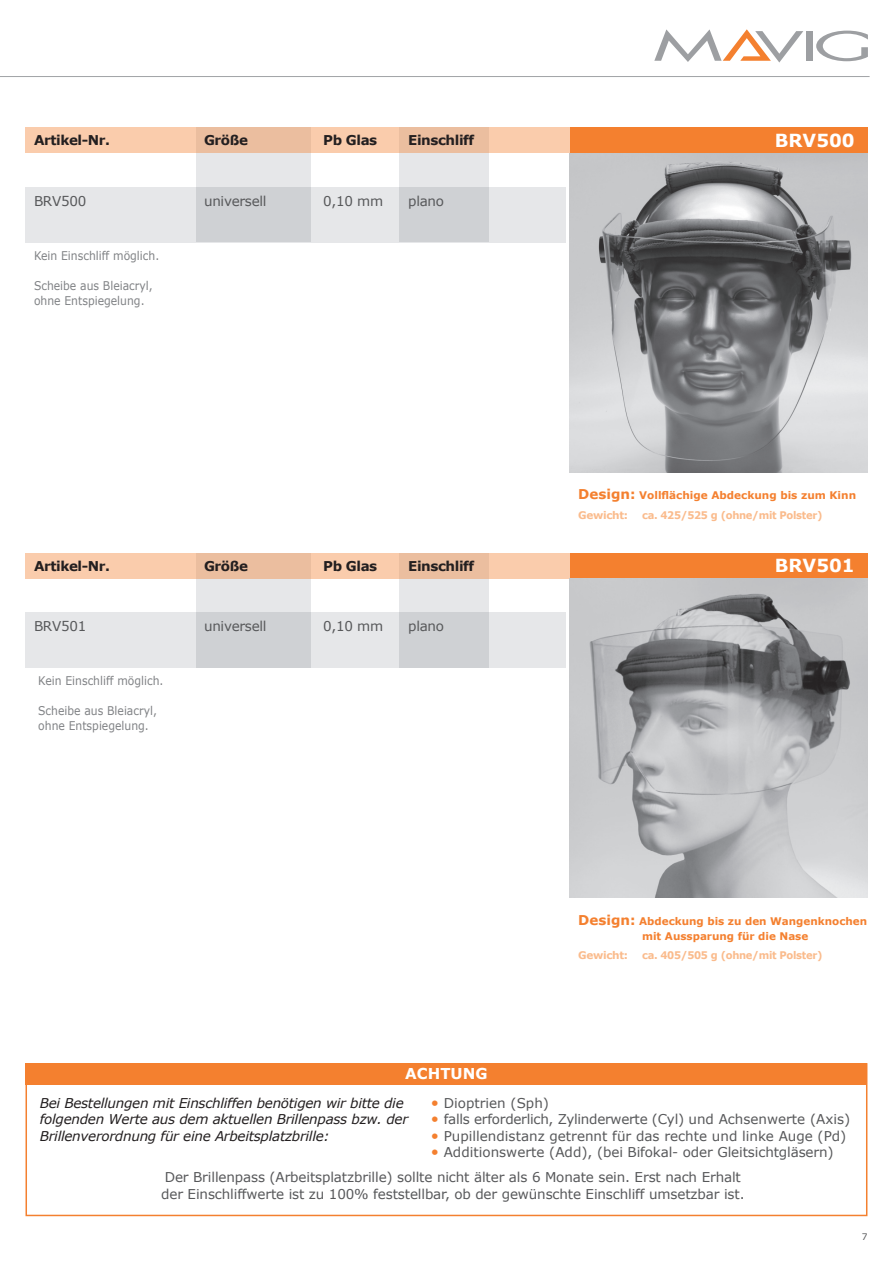
<style>
.page{position:relative;width:893px;height:1263px;background:#fff}
.page>*{position:absolute;margin:0;border:0;box-sizing:border-box;transform-origin:0 0}
.t1{font:700 18px "Verdana";color:#fff}
.t2{font:700 15px "Verdana";color:#fff}
.t3{font:13.5px/25px "Verdana";letter-spacing:-.01em;color:#57585a}
.t4{font:italic 13.5px "Verdana";letter-spacing:-.02em;color:#231f20}
.t5{font:700 13.5px "Verdana";letter-spacing:-.03em;color:#231f20}
.t6{font:12px/15px "Verdana";color:#808285;scale:.9 1}
.t7{font:700 10.5px/19.2px "Verdana";color:#f4802f}
.t8{font:700 10.5px "Verdana";letter-spacing:-.03em;color:#fabb8c;scale:.95 1}
.t9{font:700 10.5px "Verdana";letter-spacing:-.03em;color:#fabb8c}
.t10{font:9px "Verdana";color:#57585a}
.s1{font-size:13.5px}
.s2{color:#fabb8c}
.s3{font-size:15px;color:#f4802f}
</style>
<div class="page">
<hr style="left:0;top:76px;width:870px;height:1px;background:#a1a3a6">
<div style="left:806px;top:31px;width:7px;height:30px;background:#9d9fa2"></div>
<svg style="left:816px;top:31px;width:52px;height:30px"></svg>
<svg style="left:654px;top:29px;width:149px;height:34px"></svg>
<div style="left:26px;top:187px;width:540px;height:55px;background:#e6e7e9"></div>
<svg style="left:196px;top:153px;width:114px;height:89px;background:#d7d9dc"></svg>
<svg style="left:400px;top:153px;width:89px;height:89px;background:#d7d9dc"></svg>
<div style="left:26px;top:128px;width:544px;height:25px;background:linear-gradient(to right,#f7c9a9,#f2c4a5)"></div>
<div style="left:570px;top:128px;width:297px;height:25px;background:#f4802f"></div>
<img style="left:570px;top:153px;width:297px;height:319px">
<div style="left:26px;top:612px;width:540px;height:56px;background:#e6e7e9"></div>
<svg style="left:196px;top:578px;width:114px;height:90px;background:#d7d8db"></svg>
<svg style="left:400px;top:578px;width:89px;height:90px;background:#d7d8db"></svg>
<div style="left:26px;top:553px;width:544px;height:25px;background:linear-gradient(to right,#f7c9a9,#f2c4a5)"></div>
<div style="left:570px;top:553px;width:297px;height:25px;background:#f4802f"></div>
<img style="left:570px;top:578px;width:297px;height:319px">
<div style="left:26px;top:1063px;width:841px;height:153px;border:2px solid #f4802f"></div>
<div style="left:26px;top:1063px;width:841px;height:21px;background:#f4802f"></div>
<p class="t5" style="left:34px;top:131px;width:78px">Artikel-Nr.</p>
<p class="t5" style="left:204px;top:131px;width:45px">Größe</p>
<p class="t5" style="left:323px;top:131px;width:56px">Pb Glas</p>
<p class="t5" style="left:408px;top:131px;width:67px">Einschliff</p>
<h1 class="t1" style="left:775px;top:128px;width:81px">BRV500</h1>
<p class="t3" style="left:34px;top:188px;width:54px">BRV500</p>
<p class="t3" style="left:204px;top:188px;width:64px">universell</p>
<p class="t3" style="left:323px;top:188px;width:62px">0,10 mm</p>
<p class="t3" style="left:408px;top:188px;width:37px">plano</p>
<p class="t6" style="left:34px;top:248px;width:141px">Kein Einschliff möglich.</p>
<p class="t6" style="left:34px;top:278px;width:133px">Scheibe aus Bleiacryl, ohne Entspiegelung.</p>
<p class="t7" style="left:578px;top:486px;width:279px"><span class="s1">Design:</span> Vollflächige Abdeckung bis zum Kinn<br><span class="s2">Gewicht:</span></p>
<p class="t8" style="left:642px;top:507px;width:191px">ca. 425/525 g (ohne/mit Polster)</p>
<p class="t5" style="left:34px;top:556px;width:78px">Artikel-Nr.</p>
<p class="t5" style="left:204px;top:556px;width:45px">Größe</p>
<p class="t5" style="left:323px;top:556px;width:56px">Pb Glas</p>
<p class="t5" style="left:408px;top:556px;width:67px">Einschliff</p>
<h1 class="t1" style="left:775px;top:553px;width:81px">BRV501</h1>
<p class="t3" style="left:34px;top:613px;width:54px">BRV501</p>
<p class="t3" style="left:204px;top:613px;width:64px">universell</p>
<p class="t3" style="left:323px;top:613px;width:62px">0,10 mm</p>
<p class="t3" style="left:408px;top:613px;width:37px">plano</p>
<p class="t6" style="left:38px;top:673px;width:141px">Kein Einschliff möglich.</p>
<p class="t6" style="left:38px;top:703px;width:133px">Scheibe aus Bleiacryl, ohne Entspiegelung.</p>
<p class="t2" style="left:405px;top:1063px;width:84px">ACHTUNG</p>
<p class="t7" style="left:578px;top:913px;width:290px;line-height:15px;text-align:center"><span class="s1">Design:</span> Abdeckung bis zu den Wangenknochen mit Aussparung für die Nase</p>
<p class="t9" style="left:578px;top:947px;width:51px">Gewicht:</p>
<p class="t8" style="left:642px;top:947px;width:191px">ca. 405/505 g (ohne/mit Polster)</p>
<p class="t4" style="left:40px;top:1094px;width:365px">Bei Bestellungen mit Einschliffen benötigen wir bitte die</p>
<p class="t3" style="left:431px;top:1090px;width:120px"><span class="s3">•</span> Dioptrien (Sph)</p>
<p class="t4" style="left:40px;top:1110px;width:370px">folgenden Werte aus dem aktuellen Brillenpass bzw. der</p>
<p class="t3" style="left:431px;top:1107px;width:421px"><span class="s3">•</span> falls erforderlich, Zylinderwerte (Cyl) und Achsenwerte (Axis)</p>
<p class="t4" style="left:40px;top:1127px;width:291px">Brillenverordnung für eine Arbeitsplatzbrille:</p>
<p class="t3" style="left:431px;top:1123px;width:417px"><span class="s3">•</span> Pupillendistanz getrennt für das rechte und linke Auge (Pd)</p>
<p class="t3" style="left:165px;top:1140px;width:670px;text-indent:266px"><span class="s3">•</span> Additionswerte (Add), (bei Bifokal- oder Gleitsichtgläsern)<br>Der Brillenpass (Arbeitsplatzbrille) sollte nicht älter als 6 Monate sein. Erst nach Erhalt</p>
<p class="t3" style="left:161px;top:1181px;width:585px">der Einschliffwerte ist zu 100% feststellbar, ob der gewünschte Einschliff umsetzbar ist.</p>
<p class="t10" style="left:862px;top:1230px;width:7px">7</p>
</div>
